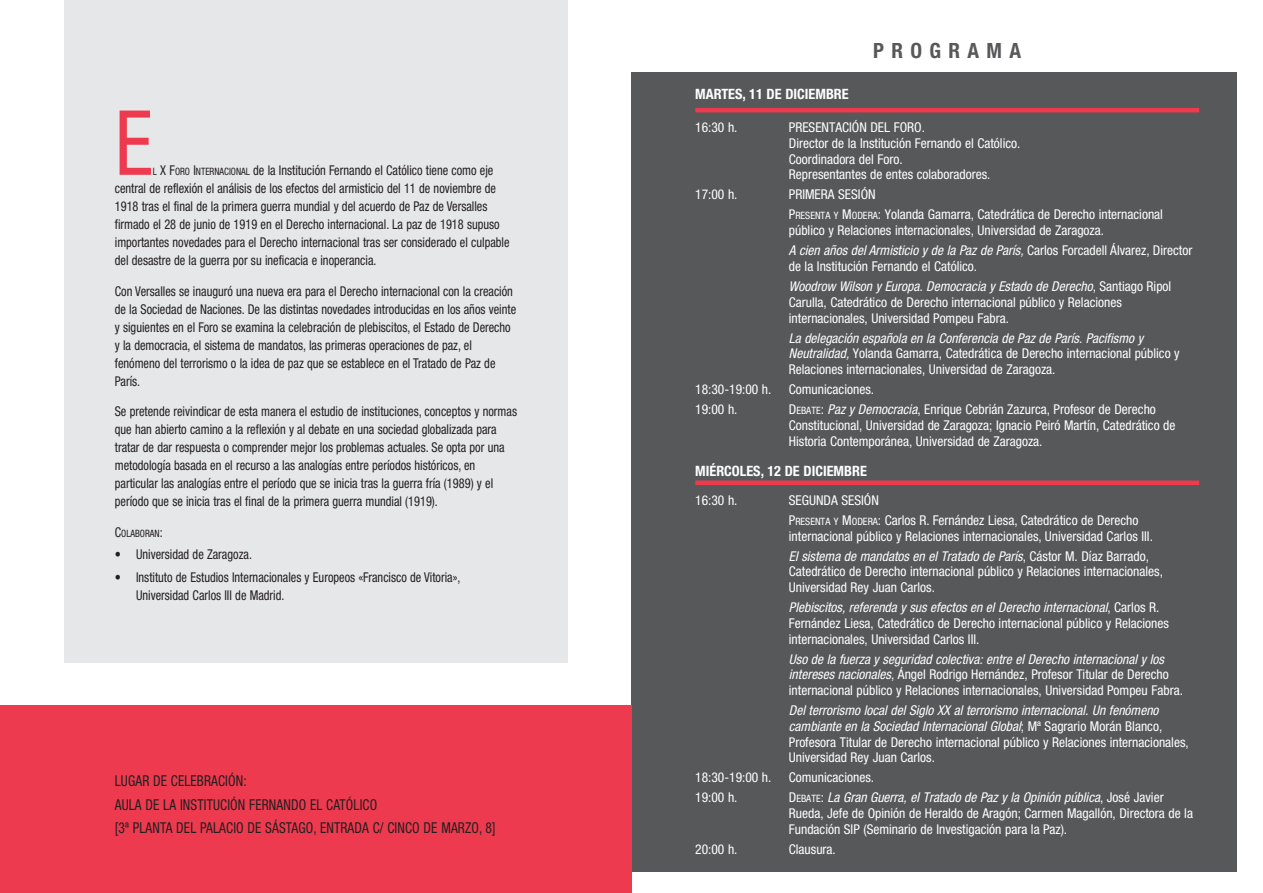
<style>
.page{position:relative;width:1263px;height:893px;background:#fff}
.page>*{position:absolute;margin:0;border:0;box-sizing:border-box;transform-origin:0 0}
.t1{font:condensed 90px "Helvetica Neue LT Std";color:#ee3a4f;scale:.92 1}
.t2{font:700 condensed 21px "Helvetica Neue LT Std";letter-spacing:.35em;color:#57585a}
.t3{font:condensed 15px "Helvetica Neue LT Std";letter-spacing:.01em;color:#231f20;scale:.9 1}
.Dia_mes{font:700 condensed 14.25px "Helvetica Neue LT Std";color:#fff}
.t4{font:condensed 13.5px/15.8px "Helvetica Neue LT Std";color:#fff}
.t5{font:condensed 13.5px/18px "Helvetica Neue LT Std";color:#231f20;scale:.91 1}
.t6{font:condensed 10.2px "Helvetica Neue LT Std";color:#231f20;scale:.91 1}
.s1{font-size:10.2px}
.s2{font-style:inherit}
.s3{font-size:13.5px}
.s4{font-style:italic}
</style>
<div class="page">
<div style="left:64px;top:0;width:504px;height:662px;background:#e6e7e9"></div>
<div style="left:631px;top:72px;width:606px;height:800px;background:#57585a"></div>
<hr style="left:695px;top:108px;width:504px;height:4px;background:#ee3a4f">
<div style="left:695px;top:480px;width:504px;height:5px;background:#ee3a4f"></div>
<div style="left:0;top:705px;width:631px;height:188px;background:#ee3a4f"></div>
<p class="t1" style="left:115px;top:91px;width:43px">E</p>
<p class="t5" style="left:115px;top:161px;width:435px;text-indent:38px"><span class="s1">L</span> <span class="s2">X F</span><span class="s1">ORO</span> <span class="s2">I</span><span class="s1">NTERNACIONAL</span> de la Institución Fernando el Católico tiene como eje central de reflexión el análisis de los efectos del armisticio del 11 de noviembre de 1918 tras el final de la primera guerra mundial y del acuerdo de Paz de Versalles firmado el 28 de junio de 1919 en el Derecho internacional. La paz de 1918 supuso importantes novedades para el Derecho internacional tras ser considerado el culpable del desastre de la guerra por su ineficacia e inoperancia.</p>
<p class="t5" style="left:115px;top:282px;width:443px">Con Versalles se inauguró una nueva era para el Derecho internacional con la creación de la Sociedad de Naciones. De las distintas novedades introducidas en los años veinte y siguientes en el Foro se examina la celebración de plebiscitos, el Estado de Derecho y la democracia, el sistema de mandatos, las primeras operaciones de paz, el fenómeno del terrorismo o la idea de paz que se establece en el Tratado de Paz de París.</p>
<p class="t5" style="left:115px;top:402px;width:443px">Se pretende reivindicar de esta manera el estudio de instituciones, conceptos y normas que han abierto camino a la reflexión y al debate en una sociedad globalizada para tratar de dar respuesta o comprender mejor los problemas actuales. Se opta por una metodología basada en el recurso a las analogías entre períodos históricos, en particular las analogías entre el período que se inicia tras la guerra fría (1989) y el período que se inicia tras el final de la primera guerra mundial (1919).</p>
<p class="t6" style="left:115px;top:528px;width:54px"><span class="s3">C</span>OLABORAN<span class="s3">:</span></p>
<p class="t5" style="left:115px;top:545px;width:152px">• Universidad de Zaragoza.</p>
<p class="t5" style="left:136px;top:568px;width:358px;text-indent:-21px">• Instituto de Estudios Internacionales y Europeos «Francisco de Vitoria»,<br>Universidad Carlos III de Madrid.</p>
<p class="t3" style="left:115px;top:772px;width:148px">LUGAR DE CELEBRACIÓN:</p>
<p class="t3" style="left:115px;top:796px;width:293px">AULA DE LA INSTITUCIÓN FERNANDO EL CATÓLICO</p>
<p class="t3" style="left:115px;top:819px;width:425px">[3ª PLANTA DEL PALACIO DE SÁSTAGO, ENTRADA C/ CINCO DE MARZO, 8]</p>
<p class="t2" style="left:873px;top:37px;width:149px">PROGRAMA</p>
<p class="Dia_mes" style="left:695px;top:86px;width:155px">MARTES, 11 DE DICIEMBRE</p>
<p class="t4" style="left:695px;top:119px;width:44px">16:30 h.</p>
<p class="t4" style="left:789px;top:119px;width:138px">PRESENTACIÓN DEL FORO.</p>
<p class="t4" style="left:789px;top:135px;width:233px">Director de la Institución Fernando el Católico.</p>
<p class="t4" style="left:789px;top:151px;width:115px">Coordinadora del Foro.</p>
<p class="t4" style="left:789px;top:167px;width:203px">Representantes de entes colaboradores.</p>
<p class="t4" style="left:695px;top:187px;width:44px">17:00 h.</p>
<p class="t4" style="left:789px;top:187px;width:88px">PRIMERA SESIÓN</p>
<p class="t4" style="left:789px;top:207px;width:376px"><span class="s2">P</span><span class="s1">RESENTA Y</span> <span class="s2">M</span><span class="s1">ODERA</span><span class="s2">:</span> Yolanda Gamarra, Catedrática de Derecho internacional público y Relaciones internacionales, Universidad de Zaragoza.</p>
<p class="t4" style="left:789px;top:242px;width:405px"><span class="s4">A cien años del Armisticio y de la Paz de París,</span> Carlos Forcadell Álvarez, Director de la Institución Fernando el Católico.</p>
<p class="t4" style="left:789px;top:278px;width:384px"><span class="s4">Woodrow Wilson y Europa. Democracia y Estado de Derecho</span>, Santiago Ripol<br>Carulla, Catedrático de Derecho internacional público y Relaciones internacionales, Universidad Pompeu Fabra.</p>
<p class="t4" style="left:789px;top:330px;width:392px"><span class="s4">La delegación española en la Conferencia de Paz de París</span>. <span class="s4">Pacifismo y<br>Neutralidad,</span> Yolanda Gamarra, Catedrática de Derecho internacional público y<br>Relaciones internacionales, Universidad de Zaragoza.</p>
<p class="t4" style="left:695px;top:381px;width:78px">18:30-19:00 h.</p>
<p class="t4" style="left:789px;top:381px;width:87px">Comunicaciones.</p>
<p class="t4" style="left:695px;top:401px;width:44px">19:00 h.</p>
<p class="t4" style="left:789px;top:401px;width:388px"><span class="s2">D</span><span class="s1">EBATE</span><span class="s2">:</span> <span class="s4">Paz y Democracia</span>, Enrique Cebrián Zazurca, Profesor de Derecho<br>Constitucional, Universidad de Zaragoza; Ignacio Peiró Martín, Catedrático de<br>Historia Contemporánea, Universidad de Zaragoza.</p>
<p class="Dia_mes" style="left:695px;top:463px;width:173px">MIÉRCOLES, 12 DE DICIEMBRE</p>
<p class="t4" style="left:695px;top:492px;width:44px">16:30 h.</p>
<p class="t4" style="left:789px;top:492px;width:92px">SEGUNDA SESIÓN</p>
<p class="t4" style="left:789px;top:512px;width:366px"><span class="s2">P</span><span class="s1">RESENTA Y</span> <span class="s2">M</span><span class="s1">ODERA</span><span class="s2">:</span> Carlos R. Fernández Liesa, Catedrático de Derecho internacional público y Relaciones internacionales, Universidad Carlos III.</p>
<p class="t4" style="left:789px;top:548px;width:376px"><span class="s4">El sistema de mandatos en el Tratado de París</span>, Cástor M. Díaz Barrado,<br>Catedrático de Derecho internacional público y Relaciones internacionales,<br>Universidad Rey Juan Carlos.</p>
<p class="t4" style="left:789px;top:599px;width:382px"><span class="s4">Plebiscitos, referenda y sus efectos en el Derecho internacional</span>, Carlos R.<br>Fernández Liesa, Catedrático de Derecho internacional público y Relaciones internacionales, Universidad Carlos III.</p>
<p class="t4" style="left:789px;top:651px;width:396px"><span class="s4">Uso de la fuerza y seguridad colectiva: entre el Derecho internacional y los intereses nacionales</span>, Ángel Rodrigo Hernández, Profesor Titular de Derecho internacional público y Relaciones internacionales, Universidad Pompeu Fabra.</p>
<p class="t4" style="left:789px;top:702px;width:401px"><span class="s4">Del terrorismo local del Siglo XX al terrorismo internacional. Un fenómeno cambiante en la Sociedad Internacional Global</span>; Mª Sagrario Morán Blanco, Profesora Titular de Derecho internacional público y Relaciones internacionales, Universidad Rey Juan Carlos.</p>
<p class="t4" style="left:695px;top:770px;width:78px">18:30-19:00 h.</p>
<p class="t4" style="left:789px;top:770px;width:87px">Comunicaciones.</p>
<p class="t4" style="left:695px;top:790px;width:44px">19:00 h.</p>
<p class="t4" style="left:789px;top:790px;width:406px"><span class="s2">D</span><span class="s1">EBATE</span>: <span class="s4">La Gran Guerra, el Tratado de Paz y la Opinión pública</span>, José Javier<br>Rueda, Jefe de Opinión de Heraldo de Aragón; Carmen Magallón, Directora de la<br>Fundación SIP (Seminario de Investigación para la Paz).</p>
<p class="t4" style="left:695px;top:841px;width:44px">20:00 h.</p>
<p class="t4" style="left:789px;top:841px;width:48px">Clausura.</p>
</div>
